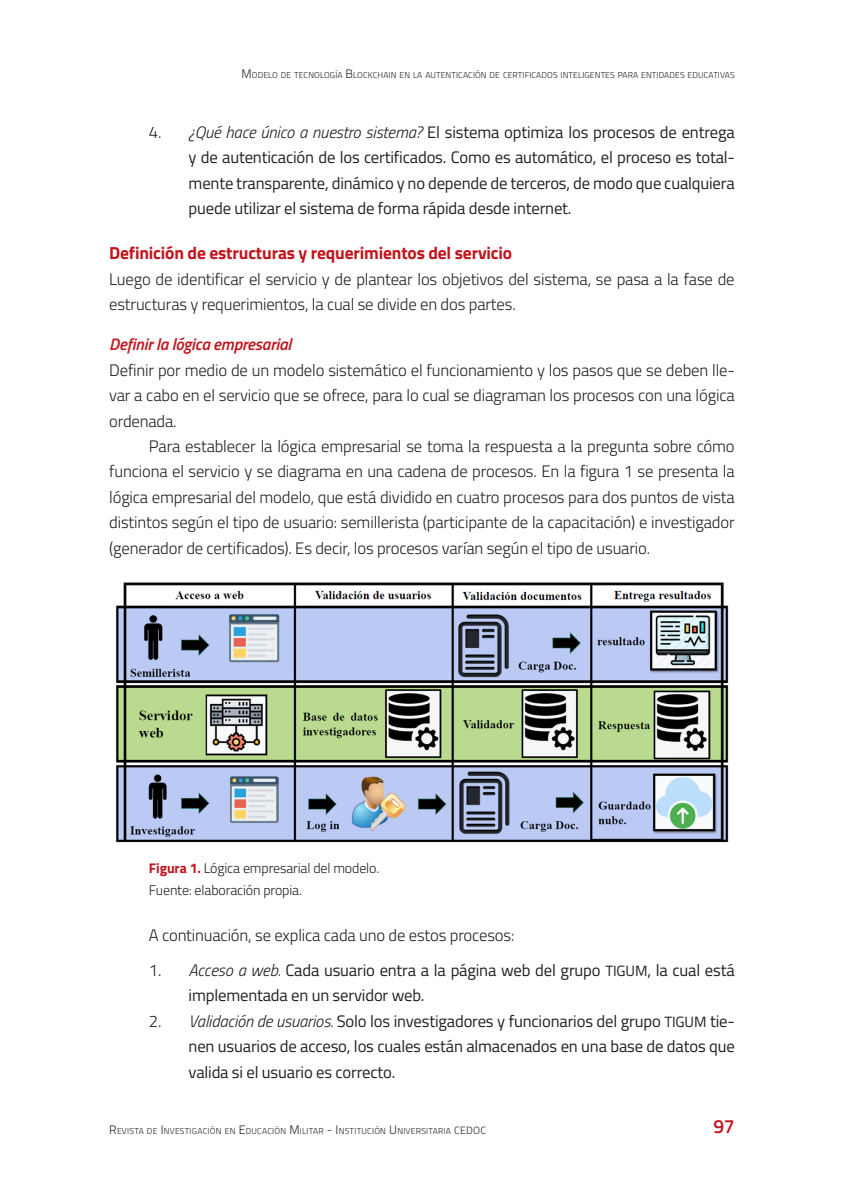
<style>
.page{position:relative;width:844px;height:1191px;background:#fff}
.page>*{position:absolute;margin:0;border:0;box-sizing:border-box;transform-origin:0 0}
.t1{font:600 19.25px "Titillium Web";color:#c2141d}
.TITULO_2{font:700 17.5px "Titillium Web";letter-spacing:-.01em;color:#c2141d}
.ENTRADA_NUMERO{font:16.62px/25.4px "Titillium Web";letter-spacing:-.01em;color:#231f20;text-align:justify}
.TEXTO_COMUN{font:300 16.62px/25.6px "Titillium Web";letter-spacing:-.01em;color:#231f20;text-align:justify}
.PRIMER_PARRAFO{font:300 16.62px/25.4px "Titillium Web";letter-spacing:-.01em;color:#231f20}
.TITULO_3{font:italic 600 16.62px "Titillium Web";letter-spacing:-.01em;color:#c2141d}
.FIGURA{font:300 14px "Titillium Web";letter-spacing:-.01em;color:#231f20}
.t2{font:300 8.58px "Titillium Web";letter-spacing:.015em;color:#231f20}
.s1{font-size:12.25px}
.s2{font-weight:300}
.s3{font-weight:300;font-style:italic}
.s4{font-weight:700;color:#c2141d}
.s5{font-size:14.88px}
.s6{font-size:10.5px}
</style>
<div class="page">
<img style="left:116px;top:582px;width:613px;height:261px">
<p class="t2" style="left:241px;top:69px;width:494px"><span class="s1">M</span>ODELO DE TECNOLOGÍA <span class="s1">B</span>LOCKCHAIN EN LA AUTENTICACIÓN DE CERTIFICADOS INTELIGENTES PARA ENTIDADES EDUCATIVAS</p>
<p class="ENTRADA_NUMERO" style="left:189px;top:119px;width:547px;text-indent:-40px"><span class="s2">4.</span> <span class="s3">¿Qué hace único a nuestro sistema?</span> El sistema optimiza los procesos de entrega y de autenticación de los certificados. Como es automático, el proceso es total&shy;mente transparente, dinámico y no depende de terceros, de modo que cualquiera puede utilizar el sistema de forma rápida desde internet.</p>
<p class="TITULO_2" style="left:109px;top:240px;width:404px">Definición de estructuras y requerimientos del servicio</p>
<p class="PRIMER_PARRAFO" style="left:109px;top:265px;width:626px">Luego de identificar el servicio y de plantear los objetivos del sistema, se pasa a la fase de estructuras y requerimientos, la cual se divide en dos partes.</p>
<p class="TITULO_3" style="left:109px;top:332px;width:184px">Definir la lógica empresarial</p>
<p class="PRIMER_PARRAFO" style="left:109px;top:356px;width:627px;text-align:justify">Definir por medio de un modelo sistemático el funcionamiento y los pasos que se deben lle&shy;var a cabo en el servicio que se ofrece, para lo cual se diagraman los procesos con una lógica ordenada.</p>
<p class="TEXTO_COMUN" style="left:109px;top:432px;width:627px;text-indent:40px">Para establecer la lógica empresarial se toma la respuesta a la pregunta sobre cómo funciona el servicio y se diagrama en una cadena de procesos. En la figura 1 se presenta la lógica empresarial del modelo, que está dividido en cuatro procesos para dos puntos de vista distintos según el tipo de usuario: semillerista (participante de la capacitación) e investigador (generador de certificados). Es decir, los procesos varían según el tipo de usuario.</p>
<p class="FIGURA" style="left:149px;top:857px;width:232px"><span class="s4">Figura 1.</span> Lógica empresarial del modelo.</p>
<p class="FIGURA" style="left:149px;top:880px;width:154px">Fuente: elaboración propia.</p>
<p class="TEXTO_COMUN" style="left:149px;top:921px;width:367px">A continuación, se explica cada uno de estos procesos:</p>
<p class="ENTRADA_NUMERO" style="left:189px;top:956px;width:547px;text-indent:-40px"><span class="s2">1.</span> <span class="s3">Acceso a web.</span> Cada usuario entra a la página web del grupo <span class="s5">TIGUM</span>, la cual está implementada en un servidor web.</p>
<p class="ENTRADA_NUMERO" style="left:189px;top:1007px;width:547px;text-indent:-40px"><span class="s2">2.</span> <span class="s3">Validación de usuarios.</span> Solo los investigadores y funcionarios del grupo <span class="s5">TIGUM</span> tie&shy;nen usuarios de acceso, los cuales están almacenados en una base de datos que valida si el usuario es correcto.</p>
<p class="t2" style="left:109px;top:1124px;width:352px"><span class="s1">R</span>EVISTA DE <span class="s1">I</span> NVESTIGACIÓN EN <span class="s1">E</span>DUCACIÓN <span class="s1">M</span>ILITAR <span class="s1">- I</span> NSTITUCIÓN <span class="s1">U</span> NIVERSITARIA <span class="s6">CEDOC</span></p>
<p class="t1" style="left:713px;top:1112px;width:23px">97</p>
</div>
